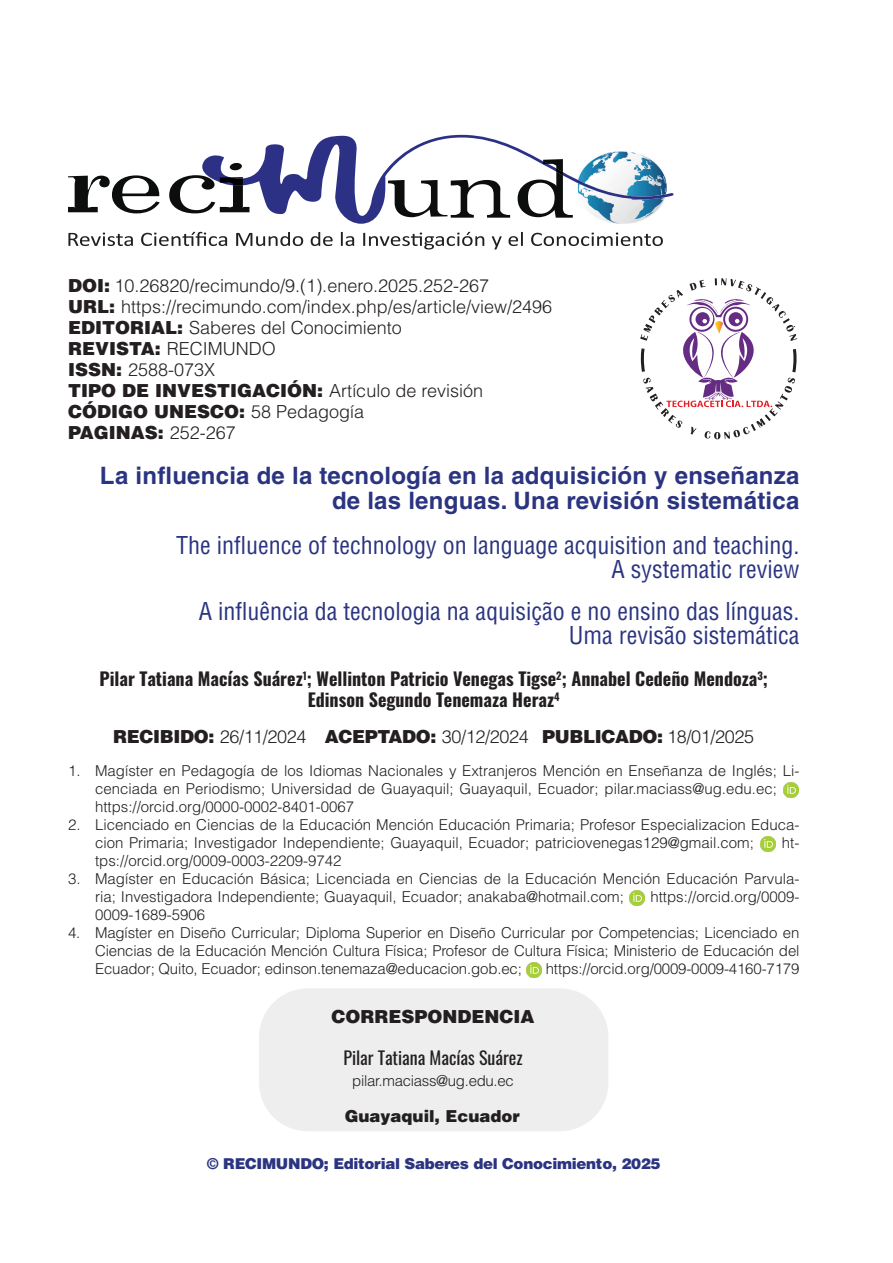
<style>
.page{position:relative;width:893px;height:1263px;background:#fff}
.page>*{position:absolute;margin:0;border:0;box-sizing:border-box;transform-origin:0 0}
.t1{font:condensed 24px "Helvetica LT Std";color:#2b3481}
.t2{font:700 24px/25.5px "Helvetica LT Std";letter-spacing:.01em;color:#2b3481;text-align:right}
.t3{font:300 18px "Helvetica LT Std";color:#231f20}
.t4{font:700 18px "Oswald";color:#231f20}
.t5{font:900 18px "Helvetica LT Std";color:#231f20}
.t6{font:300 18px "Helvetica LT Std";letter-spacing:-.02em;color:#231f20}
.t7{font:18px "Oswald";color:#231f20}
.t8{font:900 16.5px "Helvetica LT Std";color:#231f20}
.t9{font:300 15px/18px "Helvetica LT Std";color:#231f20}
.t10{font:900 15px "Helvetica LT Std";letter-spacing:-.02em;color:#2b3481}
.t11{font:300 15px "Helvetica LT Std";letter-spacing:-.02em;color:#231f20}
.s1{font-weight:900}
.s2{font-weight:300}
</style>
<div class="page">
<svg style="left:68px;top:175px;width:92px;height:38px"></svg>
<svg style="left:169px;top:134px;width:505px;height:90px"></svg>
<svg style="left:68px;top:233px;width:65px;height:13px"></svg>
<svg style="left:141px;top:232px;width:86px;height:14px"></svg>
<svg style="left:236px;top:232px;width:67px;height:14px"></svg>
<svg style="left:311px;top:232px;width:22px;height:14px"></svg>
<svg style="left:341px;top:232px;width:13px;height:14px"></svg>
<svg style="left:363px;top:232px;width:121px;height:17px"></svg>
<svg style="left:492px;top:236px;width:10px;height:13px"></svg>
<svg style="left:508px;top:232px;width:15px;height:14px"></svg>
<svg style="left:531px;top:233px;width:132px;height:13px"></svg>
<img style="left:783px;top:782px;width:16px;height:16px">
<img style="left:760px;top:836px;width:16px;height:16px">
<img style="left:629px;top:890px;width:16px;height:16px">
<img style="left:526px;top:962px;width:16px;height:16px">
<div style="left:259px;top:988px;width:349px;height:143px;background:#edeeed;border-radius:49px"></div>
<svg style="left:640px;top:278px;width:157px;height:161px"></svg>
<p class="t3" style="left:68px;top:274px;width:423px"><span class="s1">DOI:</span> 10.26820/recimundo/9.(1).enero.2025.252-267</p>
<p class="t3" style="left:68px;top:295px;width:486px"><span class="s1">URL:</span> https://recimundo.com/index.php/es/article/view/2496</p>
<p class="t3" style="left:68px;top:316px;width:335px"><span class="s1">EDITORIAL:</span> Saberes del Conocimiento</p>
<p class="t3" style="left:68px;top:337px;width:209px"><span class="s1">REVISTA:</span> RECIMUNDO</p>
<p class="t3" style="left:68px;top:358px;width:149px"><span class="s1">ISSN:</span> 2588-073X</p>
<p class="t5" style="left:68px;top:378px;width:416px">TIPO DE INVESTIGACIÓN: <span class="s2">Artículo de revisión</span></p>
<p class="t5" style="left:68px;top:399px;width:297px">CÓDIGO UNESCO: <span class="s2">58 Pedagogía</span></p>
<p class="t5" style="left:68px;top:420px;width:169px">PAGINAS: <span class="s2">252-267</span></p>
<p class="t2" style="left:100px;top:462px;width:701px">La influencia de la tecnología en la adquisición y enseñanza de las lenguas. Una revisión sistemática</p>
<p class="t1" style="left:176px;top:530px;width:625px">The influence of technology on language acquisition and teaching.</p>
<p class="t1" style="left:611px;top:554px;width:189px">A systematic review</p>
<p class="t1" style="left:199px;top:596px;width:602px">A influência da tecnologia na aquisição e no ensino das línguas.</p>
<p class="t1" style="left:569px;top:620px;width:232px">Uma revisão sistemática</p>
<p class="t4" style="left:99px;top:663px;width:670px">Pilar Tatiana Macías Suárez<sup>1</sup>; Wellinton Patricio Venegas Tigse<sup>2</sup>; Annabel Cedeño Mendoza<sup>3</sup>;</p>
<p class="t4" style="left:308px;top:684px;width:253px">Edinson Segundo Tenemaza Heraz<sup>4</sup></p>
<p class="t6" style="left:113px;top:725px;width:642px"><span class="s1">RECIBIDO:</span> 26/11/2024 <span class="s1">ACEPTADO:</span> 30/12/2024 <span class="s1">PUBLICADO:</span> 18/01/2025</p>
<p class="t9" style="left:95px;top:762px;width:706px;text-indent:-27px">1. Magíster en Pedagogía de los Idiomas Nacionales y Extranjeros Mención en Enseñanza de Inglés; Li&shy;cenciada en Periodismo; Universidad de Guayaquil; Guayaquil, Ecuador; pilar.maciass@ug.edu.ec; https://orcid.org/0000-0002-8401-0067</p>
<p class="t9" style="left:95px;top:816px;width:706px;text-indent:-27px">2. Licenciado en Ciencias de la Educación Mención Educación Primaria; Profesor Especializacion Educa&shy;cion Primaria; Investigador Independiente; Guayaquil, Ecuador; patriciovenegas129@gmail.com;</p>
<p class="t9" style="left:782px;top:834px;width:19px">ht-</p>
<p class="t9" style="left:95px;top:852px;width:248px">tps://orcid.org/0009-0003-2209-9742</p>
<p class="t9" style="left:95px;top:870px;width:706px;text-indent:-27px">3. Magíster en Educación Básica; Licenciada en Ciencias de la Educación Mención Educación Parvula&shy;ria; Investigadora Independiente; Guayaquil, Ecuador; anakaba@hotmail.com;</p>
<p class="t9" style="left:650px;top:888px;width:150px">https://orcid.org/0009-</p>
<p class="t9" style="left:95px;top:906px;width:112px">0009-1689-5906</p>
<p class="t9" style="left:95px;top:924px;width:706px;text-align:justify;text-indent:-27px">4. Magíster en Diseño Curricular; Diploma Superior en Diseño Curricular por Competencias; Licenciado en Ciencias de la Educación Mención Cultura Física; Profesor de Cultura Física; Ministerio de Educación del Ecuador; Quito, Ecuador; edinson.tenemaza@educacion.gob.ec;</p>
<p class="t9" style="left:546px;top:960px;width:255px">https://orcid.org/0009-0009-4160-7179</p>
<p class="t5" style="left:332px;top:1005px;width:204px">CORRESPONDENCIA</p>
<p class="t7" style="left:343px;top:1041px;width:181px">Pilar Tatiana Macías Suárez</p>
<p class="t11" style="left:352px;top:1071px;width:163px">pilar.maciass@ug.edu.ec</p>
<p class="t8" style="left:345px;top:1105px;width:177px">Guayaquil, Ecuador</p>
<p class="t10" style="left:207px;top:1154px;width:455px">© RECIMUNDO; Editorial Saberes del Conocimiento, 2025</p>
</div>
